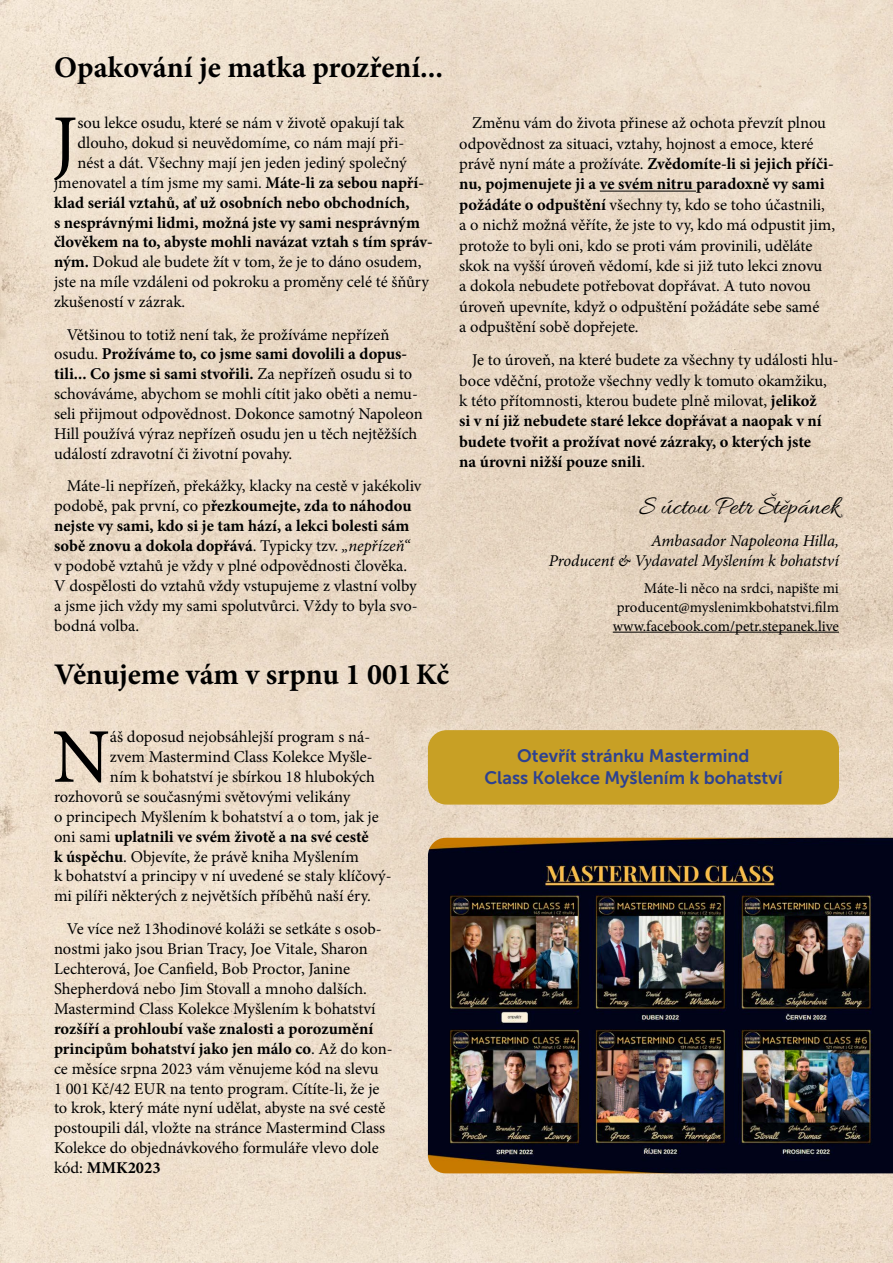
<style>
.page{position:relative;width:893px;height:1263px;background:#fff}
.page>*{position:absolute;margin:0;border:0;box-sizing:border-box;transform-origin:0 0}
.t1{font:77.4px "Minion Pro";color:#000}
.t2{font:700 30px "Minion Pro";color:#000}
.t3{font:27px "Allura";color:#000}
.t4{font:18px/21.6px "Museo Sans 700";color:#2d4190;text-align:center}
.t5{font:16.5px/20.4px "Minion Pro";color:#000}
.t6{font:700 16.5px "Minion Pro";color:#000}
.t7{font:italic 16.5px/20.4px "Minion Pro";letter-spacing:-.005em;color:#000;text-align:right}
.t8{font:15px/18.6px "Minion Pro";color:#000;text-align:justify}
.s1{font-weight:700}
.s2{font-style:italic}
.s3{font-weight:400}
</style>
<div class="page">
<img style="left:1px;top:0;width:892px;height:1262px">
<hr style="left:600px;top:191px;width:96px;height:1px;background:#000">
<hr style="left:613px;top:632px;width:226px;height:1px;background:#000">
<img style="left:428px;top:838px;width:465px;height:335px">
<div style="left:429px;top:731px;width:409px;height:73px;background:#c8a025;border-radius:18px"></div>
<div style="left:428px;top:730px;width:411px;height:74px;border:2px solid #c8a025;border-radius:18px"></div>
<h2 class="t2" style="left:54px;top:46px;width:391px">Opakování je matka prozření...</h2>
<h1 class="t1" style="left:52px;top:91px;width:27px">J</h1>
<p class="t5" style="left:77px;top:113px;width:328px">sou lekce osudu, které se nám v životě opakují tak</p>
<p class="t5" style="left:77px;top:133px;width:328px">dlouho, dokud si neuvědomíme, co nám mají při-</p>
<p class="t5" style="left:77px;top:153px;width:331px">nést a dát. Všechny mají jen jeden jediný společný</p>
<p class="t5" style="left:54px;top:172px;width:372px">jmenovatel a tím jsme my sami. <span class="s1">Máte-li za sebou napří-</span></p>
<p class="t6" style="left:54px;top:191px;width:357px">klad seriál vztahů, ať už osobních nebo obchodních,</p>
<p class="t6" style="left:54px;top:211px;width:367px">s nesprávnými lidmi, možná jste vy sami nesprávným</p>
<p class="t6" style="left:54px;top:230px;width:380px">člověkem na to, abyste mohli navázat vztah s tím správ-</p>
<p class="t5" style="left:54px;top:252px;width:369px"><span class="s1">ným.</span> Dokud ale budete žít v tom, že je to dáno osudem,</p>
<p class="t5" style="left:54px;top:272px;width:377px">jste na míle vzdáleni od pokroku a proměny celé té šňůry</p>
<p class="t5" style="left:54px;top:292px;width:133px">zkušeností v zázrak.</p>
<p class="t5" style="left:54px;top:324px;width:370px;line-height:19.8px;text-indent:13px">Většinou to totiž není tak, že prožíváme nepřízeň osudu. <span class="s1">Prožíváme to, co jsme sami dovolili a dopus&shy;tili... Co jsme si sami stvořili.</span> Za nepřízeň osudu si to schováváme, abychom se mohli cítit jako oběti a nemu&shy;seli přijmout odpovědnost. Dokonce samotný Napoleon Hill používá výraz nepřízeň osudu jen u těch nejtěžších událostí zdravotní či životní povahy.</p>
<p class="t5" style="left:54px;top:476px;width:369px;line-height:19.8px;text-indent:13px">Máte-li nepřízeň, překážky, klacky na cestě v jakékoliv podobě, pak první, co p<span class="s1">řezkoumejte, zda to náhodou nejste vy sami, kdo si je tam hází, a lekci bolesti sám sobě znovu a dokola dopřává</span>. Typicky tzv. <span class="s2">„nepřízeň“<br></span>v podobě vztahů je vždy v plné odpovědnosti člověka.<br>V dospělosti do vztahů vždy vstupujeme z vlastní volby a jsme jich vždy my sami spolutvůrci. Vždy to byla svo&shy;bodná volba.</p>
<p class="t5" style="left:459px;top:113px;width:377px;text-indent:13px">Změnu vám do života přinese až ochota převzít plnou odpovědnost za situaci, vztahy, hojnost a emoce, které právě nyní máte a prožíváte. <span class="s1">Zvědomíte-li si jejich příči&shy;nu, pojmenujete ji a ve svém nitru paradoxně vy sami požádáte o odpuštění</span> všechny ty, kdo se toho účastnili, a o nichž možná věříte, že jste to vy, kdo má odpustit jim, protože to byli oni, kdo se proti vám provinili, uděláte skok na vyšší úroveň vědomí, kde si již tuto lekci znovu<br>a dokola nebudete potřebovat dopřávat. A tuto novou úroveň upevníte, když o odpuštění požádáte sebe samé<br>a odpuštění sobě dopřejete.</p>
<p class="t5" style="left:459px;top:350px;width:381px;text-indent:13px">Je to úroveň, na které budete za všechny ty události hlu&shy;boce vděční, protože všechny vedly k tomuto okamžiku, k této přítomnosti, kterou budete plně milovat, <span class="s1">jelikož<br>si v ní již nebudete staré lekce dopřávat a naopak v ní budete tvořit a prožívat nové zázraky, o kterých jste<br>na úrovni nižší pouze snili</span>.</p>
<h3 class="t3" style="left:639px;top:491px;width:201px">S úctou Petr Štěpánek</h3>
<p class="t7" style="left:549px;top:530px;width:292px">Ambasador Napoleona Hilla,<br>Producent &amp; Vydavatel Myšlením k bohatství</p>
<p class="t8" style="left:613px;top:579px;width:228px;text-indent:31px">Máte-li něco na srdci, napište mi producent@myslenimkbohatstvi.film www.facebook.com/petr.stepanek.live</p>
<h2 class="t2" style="left:54px;top:654px;width:397px">Věnujeme vám v srpnu 1 001Kč</h2>
<h1 class="t1" style="left:52px;top:705px;width:59px">N</h1>
<p class="t5" style="left:110px;top:727px;width:262px">áš doposud nejobsáhlejší program s ná-</p>
<p class="t5" style="left:110px;top:746px;width:264px">zvem Mastermind Class Kolekce Myšle-</p>
<p class="t5" style="left:110px;top:766px;width:266px">ním k bohatství je sbírkou 18 hlubokých</p>
<p class="t5" style="left:54px;top:786px;width:298px">rozhovorů se současnými světovými velikány</p>
<p class="t5" style="left:54px;top:806px;width:326px">o principech Myšlením k bohatství a o tom, jak je</p>
<p class="t6" style="left:54px;top:825px;width:316px"><span class="s3">oni sami</span> uplatnili ve svém životě a na své cestě</p>
<p class="t5" style="left:54px;top:846px;width:306px"><span class="s1">k úspěchu</span>. Objevíte, že právě kniha Myšlením</p>
<p class="t5" style="left:54px;top:866px;width:339px">k bohatství a principy v ní uvedené se staly klíčový-</p>
<p class="t5" style="left:54px;top:886px;width:318px">mi pilíři některých z největších příběhů naší éry.</p>
<p class="t5" style="left:54px;top:919px;width:329px;line-height:20px;text-indent:13px">Ve více než 13hodinové koláži se setkáte s osob&shy;nostmi jako jsou Brian Tracy, Joe Vitale, Sharon Lechterová, Joe Canfield, Bob Proctor, Janine Shepherdová nebo Jim Stovall a mnoho dalších.<br>Mastermind Class Kolekce Myšlením k bohatství</p>
<p class="t5" style="left:54px;top:1018px;width:340px;line-height:20px"><span class="s1">rozšíří a prohloubí vaše znalosti a porozumění principům bohatství jako jen málo co</span>. Až do kon&shy;ce měsíce srpna 2023 vám věnujeme kód na slevu<br>1 001Kč/42 EUR na tento program. Cítíte-li, že je to krok, který máte nyní udělat, abyste na své cestě postoupili dál, vložte na stránce Mastermind Class Kolekce do objednávkového formuláře vlevo dole kód: <span class="s1">MMK2023</span></p>
<p class="t4" style="left:484px;top:745px;width:300px">Otevřít stránku Mastermind<br>Class Kolekce Myšlením k bohatství</p>
</div>
